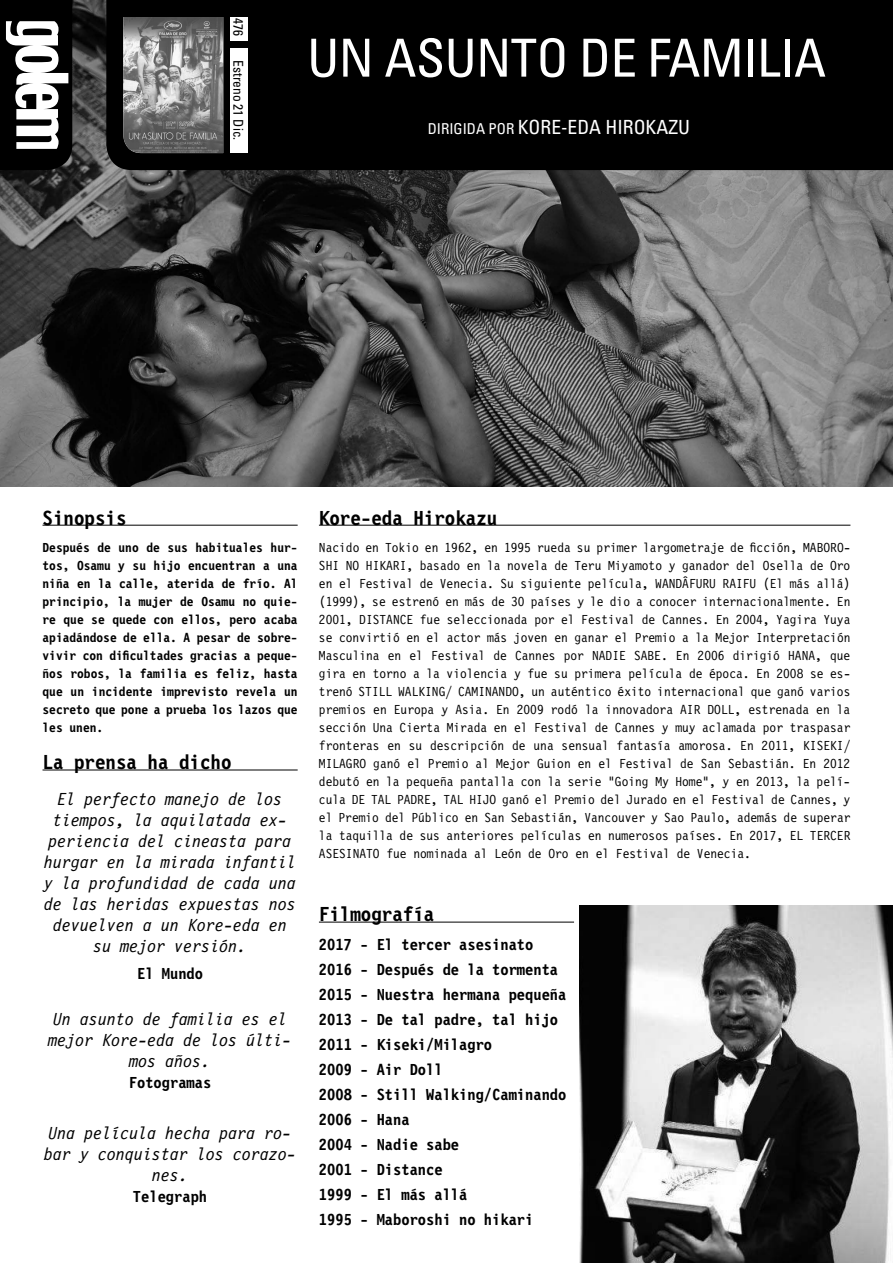
<style>
.page{position:relative;width:893px;height:1263px;background:#fff}
.page>*{position:absolute;margin:0;border:0;box-sizing:border-box;transform-origin:0 0}
.t1{font:condensed 52.5px "Univers";letter-spacing:-.01em;color:#fff}
.t2{font:700 21px "Letter Gothic 12 Pitch BT";color:#000}
.t3{font:condensed 19.5px "Univers";color:#fff}
.t4{font:italic 18px/21px "Letter Gothic 12 Pitch BT";color:#000;text-align:center}
.t5{font:700 16.5px/25px "Letter Gothic 12 Pitch BT";color:#000}
.t6{font:13.5px/18px "Letter Gothic 12 Pitch BT";color:#000;text-align:justify}
.t7{font:700 13.5px/18px "Letter Gothic 12 Pitch BT";color:#000;text-align:justify}
.t8{font:condensed 13.5px "Univers";color:#000}
.s1{font-size:15px}
</style>
<div class="page">
<img style="left:0;top:0;width:893px;height:487px">
<div style="left:106px;top:0;width:787px;height:170px;background:#000"></div>
<img style="left:123px;top:17px;width:100px;height:136px">
<div style="left:231px;top:17px;width:17px;height:23px;background:#fff"></div>
<div style="left:231px;top:48px;width:17px;height:105px;background:#fff"></div>
<hr style="left:43px;top:525px;width:255px;height:1px;background:#000">
<hr style="left:319px;top:525px;width:531px;height:1px;background:#000">
<svg style="left:0;top:0;width:72px;height:170px"></svg>
<hr style="left:43px;top:770px;width:255px;height:1px;background:#000">
<hr style="left:319px;top:922px;width:255px;height:1px;background:#000">
<img style="left:580px;top:906px;width:313px;height:357px">
<p class="t8" style="left:247px;top:18px;width:19px;rotate:90deg">476</p>
<p class="t8" style="left:247px;top:60px;width:82px;rotate:90deg">Estreno 21 Dic.</p>
<h1 class="t1" style="left:307px;top:25px;width:520px">UN ASUNTO DE FAMILIA</h1>
<h3 class="t3" style="left:428px;top:114px;width:264px"><span class="s1">DIRIGIDA POR</span> KORE-EDA HIROKAZU</h3>
<h2 class="t2" style="left:43px;top:506px;width:85px">Sinopsis</h2>
<h2 class="t2" style="left:319px;top:506px;width:180px">Kore-eda Hirokazu</h2>
<p class="t7" style="left:43px;top:539px;width:257px">Después de uno de sus habituales hur&shy;tos, Osamu y su hijo encuentran a una niña en la calle, aterida de frío. Al principio, la mujer de Osamu no quie&shy;re que se quede con ellos, pero acaba apiadándose de ella. A pesar de sobre&shy;vivir con dificultades gracias a peque&shy;ños robos, la familia es feliz, hasta que un incidente imprevisto revela un secreto que pone a prueba los lazos que les unen.</p>
<p class="t6" style="left:319px;top:539px;width:533px">Nacido en Tokio en 1962, en 1995 rueda su primer largometraje de ficción, MABORO-SHI NO HIKARI, basado en la novela de Teru Miyamoto y ganador del Osella de Oro en el Festival de Venecia. Su siguiente película, WANDÂFURU RAIFU (El más allá) (1999), se estrenó en más de 30 países y le dio a conocer internacionalmente. En 2001, DISTANCE fue seleccionada por el Festival de Cannes. En 2004, Yagira Yuya se convirtió en el actor más joven en ganar el Premio a la Mejor Interpretación Masculina en el Festival de Cannes por NADIE SABE. En 2006 dirigió HANA, que gira en torno a la violencia y fue su primera película de época. En 2008 se es&shy;trenó STILL WALKING/ CAMINANDO, un auténtico éxito internacional que ganó varios premios en Europa y Asia. En 2009 rodó la innovadora AIR DOLL, estrenada en la sección Una Cierta Mirada en el Festival de Cannes y muy aclamada por traspasar fronteras en su descripción de una sensual fantasía amorosa. En 2011, KISEKI/ MILAGRO ganó el Premio al Mejor Guion en el Festival de San Sebastián. En 2012 debutó en la pequeña pantalla con la serie “Going My Home”, y en 2013, la pelí&shy;cula DE TAL PADRE, TAL HIJO ganó el Premio del Jurado en el Festival de Cannes, y el Premio del Público en San Sebastián, Vancouver y Sao Paulo, además de superar la taquilla de sus anteriores películas en numerosos países. En 2017, EL TERCER ASESINATO fue nominada al León de Oro en el Festival de Venecia.</p>
<h2 class="t2" style="left:43px;top:751px;width:190px">La prensa ha dicho</h2>
<h3 class="t4" style="left:44px;top:789px;width:254px">El perfecto manejo de los tiempos, la aquilatada ex&shy;periencia del cineasta para hurgar en la mirada infantil y la profundidad de cada una de las heridas expuestas nos devuelven a un Kore-eda en su mejor versión.</h3>
<p class="t5" style="left:137px;top:961px;width:67px">El Mundo</p>
<h3 class="t4" style="left:49px;top:1009px;width:245px">Un asunto de familia es el mejor Kore-eda de los últi&shy;mos años.</h3>
<p class="t5" style="left:129px;top:1071px;width:84px">Fotogramas</p>
<h3 class="t4" style="left:44px;top:1122px;width:254px">Una película hecha para ro&shy;bar y conquistar los corazo&shy;nes.</h3>
<p class="t5" style="left:133px;top:1184px;width:76px">Telegraph</p>
<h2 class="t2" style="left:319px;top:903px;width:117px">Filmografía</h2>
<p class="t5" style="left:319px;top:933px;width:249px">2017 - El tercer asesinato<br>2016 - Después de la tormenta<br>2015 - Nuestra hermana pequeña<br>2013 - De tal padre, tal hijo<br>2011 - Kiseki/Milagro<br>2009 - Air Doll<br>2008 - Still Walking/Caminando<br>2006 - Hana<br>2004 - Nadie sabe<br>2001 - Distance<br>1999 - El más allá<br>1995 - Maboroshi no hikari</p>
</div>
